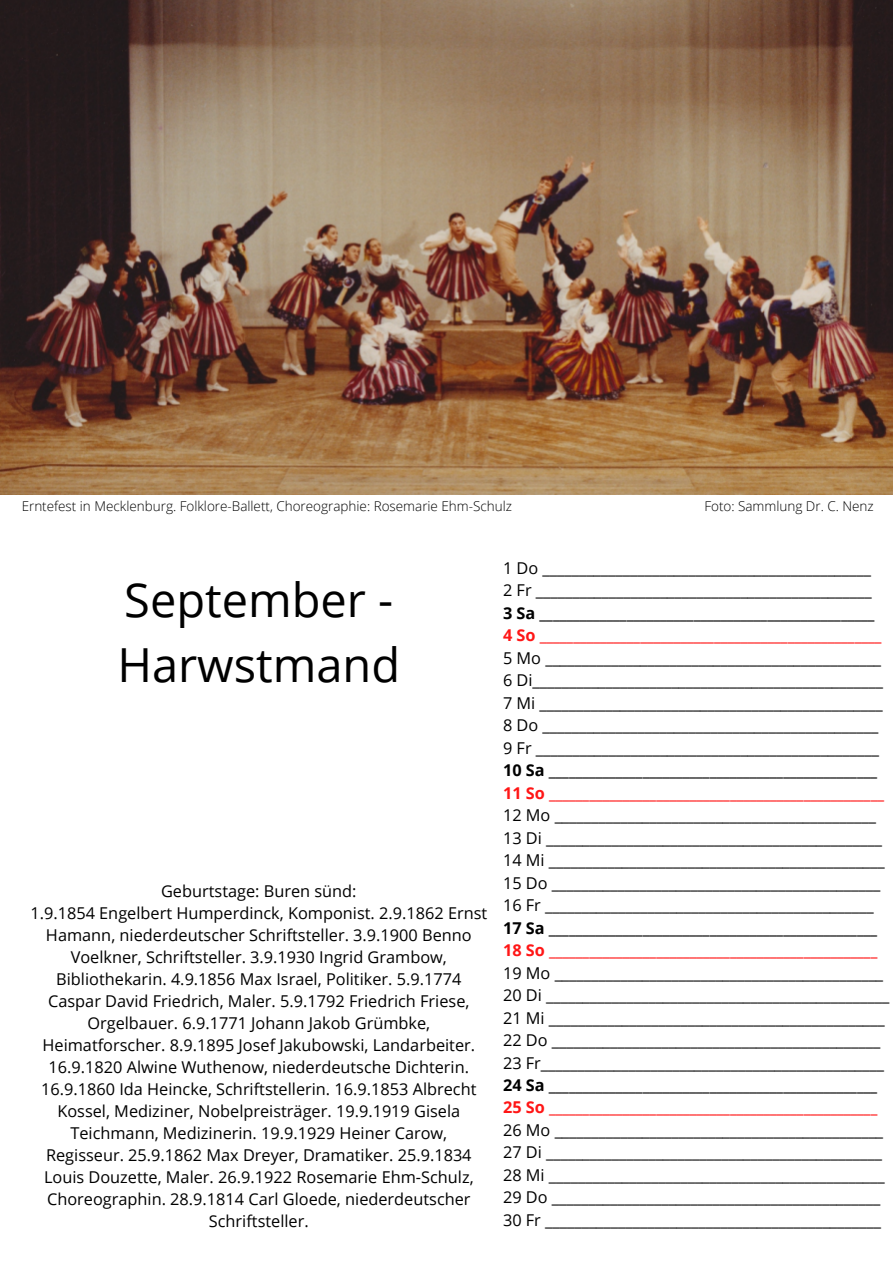
<style>
.page{position:relative;width:893px;height:1264px;background:#fff}
.page>*{position:absolute;margin:0;border:0;box-sizing:border-box;transform-origin:0 0}
.t1{font:46.95px/65.2px "Open Sans";color:#000}
.t2{font:16.35px/22.5px "Open Sans";color:#000}
.t3{font:700 16.35px "Open Sans";color:#ff1616}
.t4{font:700 16.35px "Open Sans";color:#000}
.t5{font:300 13.5px "Open Sans";color:#000}
</style>
<div class="page">
<img style="left:0;top:0;width:892px;height:494px">
<p class="t5" style="left:22px;top:496px;width:492px">Erntefest in Mecklenburg. Folklore-Ballett, Choreographie: Rosemarie Ehm-Schulz</p>
<p class="t5" style="left:704px;top:496px;width:171px">Foto: Sammlung Dr. C. Nenz</p>
<h1 class="t1" style="left:117px;top:565px;width:284px">September -<br>Harwstmand</h1>
<p class="t2" style="left:30px;top:879px;width:458px;line-height:22px;text-align:center">Geburtstage: Buren sünd:<br>1.9.1854 Engelbert Humperdinck, Komponist. 2.9.1862 Ernst Hamann, niederdeutscher Schriftsteller. 3.9.1900 Benno Voelkner, Schriftsteller. 3.9.1930 Ingrid Grambow, Bibliothekarin. 4.9.1856 Max Israel, Politiker. 5.9.1774<br>Caspar David Friedrich, Maler. 5.9.1792 Friedrich Friese, Orgelbauer. 6.9.1771 Johann Jakob Grümbke, Heimatforscher. 8.9.1895 Josef Jakubowski, Landarbeiter.<br>16.9.1820 Alwine Wuthenow, niederdeutsche Dichterin.<br>16.9.1860 Ida Heincke, Schriftstellerin. 16.9.1853 Albrecht Kossel, Mediziner, Nobelpreisträger. 19.9.1919 Gisela Teichmann, Medizinerin. 19.9.1929 Heiner Carow, Regisseur. 25.9.1862 Max Dreyer, Dramatiker. 25.9.1834<br>Louis Douzette, Maler. 26.9.1922 Rosemarie Ehm-Schulz, Choreographin. 28.9.1814 Carl Gloede, niederdeutscher Schriftsteller.</p>
<p class="t2" style="left:503px;top:556px;width:370px">1 Do _____________________________________________<br>2 Fr ______________________________________________</p>
<p class="t4" style="left:503px;top:601px;width:373px">3 Sa __________________________________________________</p>
<p class="t3" style="left:503px;top:623px;width:380px">4 So ___________________________________________________</p>
<p class="t2" style="left:503px;top:646px;width:381px">5 Mo ______________________________________________ 6 Di________________________________________________ 7 Mi _______________________________________________ 8 Do ______________________________________________ 9 Fr _______________________________________________</p>
<p class="t4" style="left:503px;top:758px;width:375px">10 Sa _________________________________________________</p>
<p class="t3" style="left:503px;top:781px;width:382px">11 So __________________________________________________</p>
<p class="t2" style="left:503px;top:803px;width:383px">12 Mo ____________________________________________ 13 Di ______________________________________________ 14 Mi ______________________________________________ 15 Do _____________________________________________ 16 Fr _____________________________________________</p>
<p class="t4" style="left:503px;top:916px;width:375px">17 Sa _________________________________________________</p>
<p class="t3" style="left:503px;top:938px;width:376px">18 So _________________________________________________</p>
<p class="t2" style="left:503px;top:960px;width:388px">19 Mo _____________________________________________ 20 Di _______________________________________________ 21 Mi ______________________________________________ 22 Do _____________________________________________ 23 Fr_______________________________________________</p>
<p class="t4" style="left:503px;top:1073px;width:375px">24 Sa _________________________________________________</p>
<p class="t3" style="left:503px;top:1095px;width:376px">25 So _________________________________________________</p>
<p class="t2" style="left:503px;top:1118px;width:383px">26 Mo _____________________________________________ 27 Di ______________________________________________ 28 Mi ______________________________________________ 29 Do _____________________________________________ 30 Fr ______________________________________________</p>
</div>
